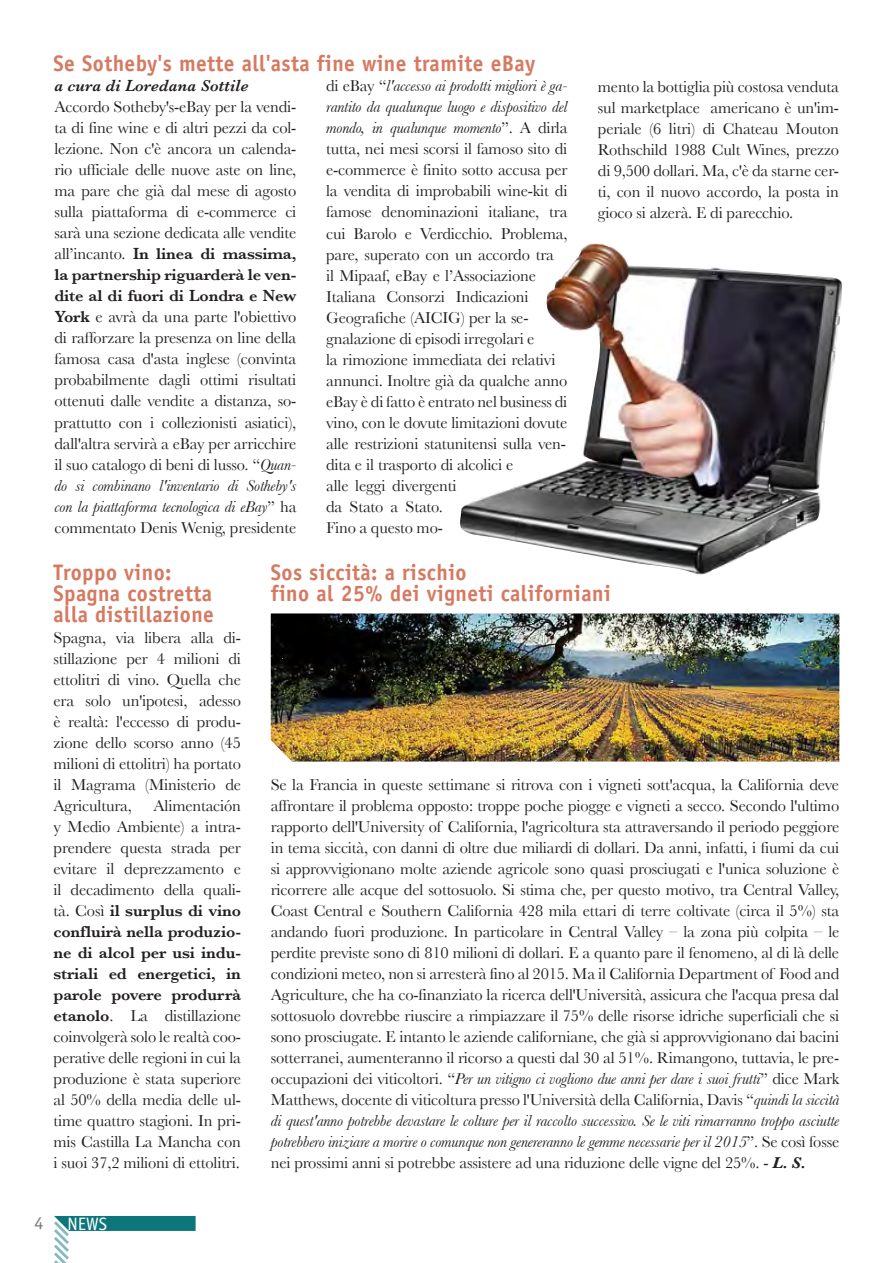
<style>
.page{position:relative;width:893px;height:1263px;background:#fff}
.page>*{position:absolute;margin:0;border:0;box-sizing:border-box;transform-origin:0 0}
.t1{font:700 22.5px "Officina Sans Std";letter-spacing:.02em;color:#d67961;scale:.95 1}
.t2{font:18px "Officina Sans Std";color:#fff}
.t3{font:18px "Officina Sans Std";color:#76787b}
.t4{font:16.5px/21px "Baskerville";letter-spacing:-.01em;color:#231f20;text-align:justify}
.t5{font:italic 600 16.5px "Baskerville";letter-spacing:.01em;color:#231f20}
.s1{font-weight:600}
.s2{font-style:italic}
.s3{font-weight:700;font-style:italic}
</style>
<div class="page">
<svg style="left:54px;top:1216px;width:142px;height:47px"></svg>
<img style="left:460px;top:244px;width:382px;height:331px">
<img style="left:271px;top:613px;width:568px;height:148px">
<p class="t1" style="left:54px;top:49px;width:509px">Se Sotheby's mette all'asta fine wine tramite eBay</p>
<p class="t5" style="left:54px;top:76px;width:196px">a cura di Loredana Sottile</p>
<p class="t4" style="left:54px;top:96px;width:243px">Accordo Sotheby's-eBay per la vendi&shy;ta di fine wine e di altri pezzi da col&shy;lezione. Non c'è ancora un calenda&shy;rio ufficiale delle nuove aste on line, ma pare che già dal mese di agosto sulla piattaforma di e-commerce ci sarà una sezione dedicata alle vendite all’incanto. <span class="s1">In linea di massima, la partnership riguarderà le ven&shy;dite al di fuori di Londra e New York</span> e avrà da una parte l'obiettivo di rafforzare la presenza on line della famosa casa d'asta inglese (convinta probabilmente dagli ottimi risultati ottenuti dalle vendite a distanza, so&shy;prattutto con i collezionisti asiatici), dall'altra servirà a eBay per arricchire il suo catalogo di beni di lusso. “<span class="s2">Quan&shy;do si combinano l'inventario di Sotheby's con la piattaforma tecnologica di eBay</span>” ha commentato Denis Wenig, presidente</p>
<p class="t4" style="left:326px;top:75px;width:243px;text-align:left">di eBay “<span class="s2">l'accesso ai prodotti migliori è ga&shy;rantito da qualunque luogo e dispositivo del mondo, in qualunque momento</span>”. A dirla tutta, nei mesi scorsi il famoso sito di e-commerce è finito sotto accusa per la vendita di improbabili wine-kit di famose denominazioni italiane, tra cui Barolo e Verdicchio. Problema, pare, superato con un accordo tra<br>il Mipaaf, eBay e l’Associazione Italiana Consorzi Indicazioni Geografiche (AICIG) per la se&shy;gnalazione di episodi irregolari e<br>la rimozione immediata dei relativi annunci. Inoltre già da qualche anno eBay è di fatto è entrato nel business di vino, con le dovute limitazioni dovute alle restrizioni statunitensi sulla ven&shy;dita e il trasporto di alcolici e<br>alle leggi divergenti<br>da Stato a Stato.<br>Fino a questo mo-</p>
<p class="t4" style="left:598px;top:76px;width:243px">mento la bottiglia più costosa venduta sul marketplace americano è un'im&shy;periale (6 litri) di Chateau Mouton Rothschild 1988 Cult Wines, prezzo di 9,500 dollari. Ma, c'è da starne cer&shy;ti, con il nuovo accordo, la posta in gioco si alzerà. E di parecchio.</p>
<p class="t1" style="left:54px;top:558px;width:126px">Troppo vino:</p>
<p class="t1" style="left:54px;top:579px;width:168px">Spagna costretta</p>
<p class="t1" style="left:54px;top:600px;width:170px">alla distillazione</p>
<p class="t4" style="left:54px;top:627px;width:189px">Spagna, via libera alla di&shy;stillazione per 4 milioni di ettolitri di vino. Quella che era solo un'ipotesi, adesso è realtà: l'eccesso di produ&shy;zione dello scorso anno (45 milioni di ettolitri) ha portato il Magrama (Ministerio de Agricultura,</p>
<p class="t4" style="left:54px;top:795px;width:189px;text-indent:100px">Alimentación y Medio Ambiente) a intra&shy;prendere questa strada per evitare il deprezzamento e il decadimento della quali&shy;tà. Così <span class="s1">il surplus di vino confluirà nella produzio&shy;ne di alcol per usi indu&shy;striali ed energetici, in parole povere produrrà etanolo</span>. La distillazione coinvolgerà solo le realtà coo&shy;perative delle regioni in cui la produzione è stata superiore al 50% della media delle ul&shy;time quattro stagioni. In pri&shy;mis Castilla La Mancha con i suoi 37,2 milioni di ettolitri.</p>
<p class="t3" style="left:34px;top:1212px;width:10px">4</p>
<p class="t2" style="left:67px;top:1213px;width:41px">NEWS</p>
<p class="t1" style="left:271px;top:558px;width:208px">Sos siccità: a rischio</p>
<p class="t1" style="left:271px;top:579px;width:359px">fino al 25% dei vigneti californiani</p>
<p class="t4" style="left:271px;top:774px;width:570px">Se la Francia in queste settimane si ritrova con i vigneti sott'acqua, la California deve affrontare il problema opposto: troppe poche piogge e vigneti a secco. Secondo l'ultimo rapporto dell'University of California, l'agricoltura sta attraversando il periodo peggiore in tema siccità, con danni di oltre due miliardi di dollari. Da anni, infatti, i fiumi da cui si approvvigionano molte aziende agricole sono quasi prosciugati e l'unica soluzione è ricorrere alle acque del sottosuolo. Si stima che, per questo motivo, tra Central Valley, Coast Central e Southern California 428 mila ettari di terre coltivate (circa il 5%) sta andando fuori produzione. In particolare in Central Valley – la zona più colpita – le perdite previste sono di 810 milioni di dollari. E a quanto pare il fenomeno, al di là delle condizioni meteo, non si arresterà fino al 2015. Ma il California Department of Food and Agriculture, che ha co-finanziato la ricerca dell'Università, assicura che l'acqua presa dal sottosuolo dovrebbe riuscire a rimpiazzare il 75% delle risorse idriche superficiali che si sono prosciugate. E intanto le aziende californiane, che già si approvvigionano dai bacini sotterranei, aumenteranno il ricorso a questi dal 30 al 51%. Rimangono, tuttavia, le pre&shy;occupazioni dei viticoltori. “<span class="s2">Per un vitigno ci vogliono due anni per dare i suoi frutti</span>” dice Mark Matthews, docente di viticoltura presso l'Università della California, Davis “<span class="s2">quindi la siccità di quest'anno potrebbe devastare le colture per il raccolto successivo. Se le viti rimarranno troppo asciutte potrebbero iniziare a morire o comunque non genereranno le gemme necessarie per il 2015</span>”. Se così fosse nei prossimi anni si potrebbe assistere ad una riduzione delle vigne del 25%. - <span class="s3">L. S.</span></p>
</div>
